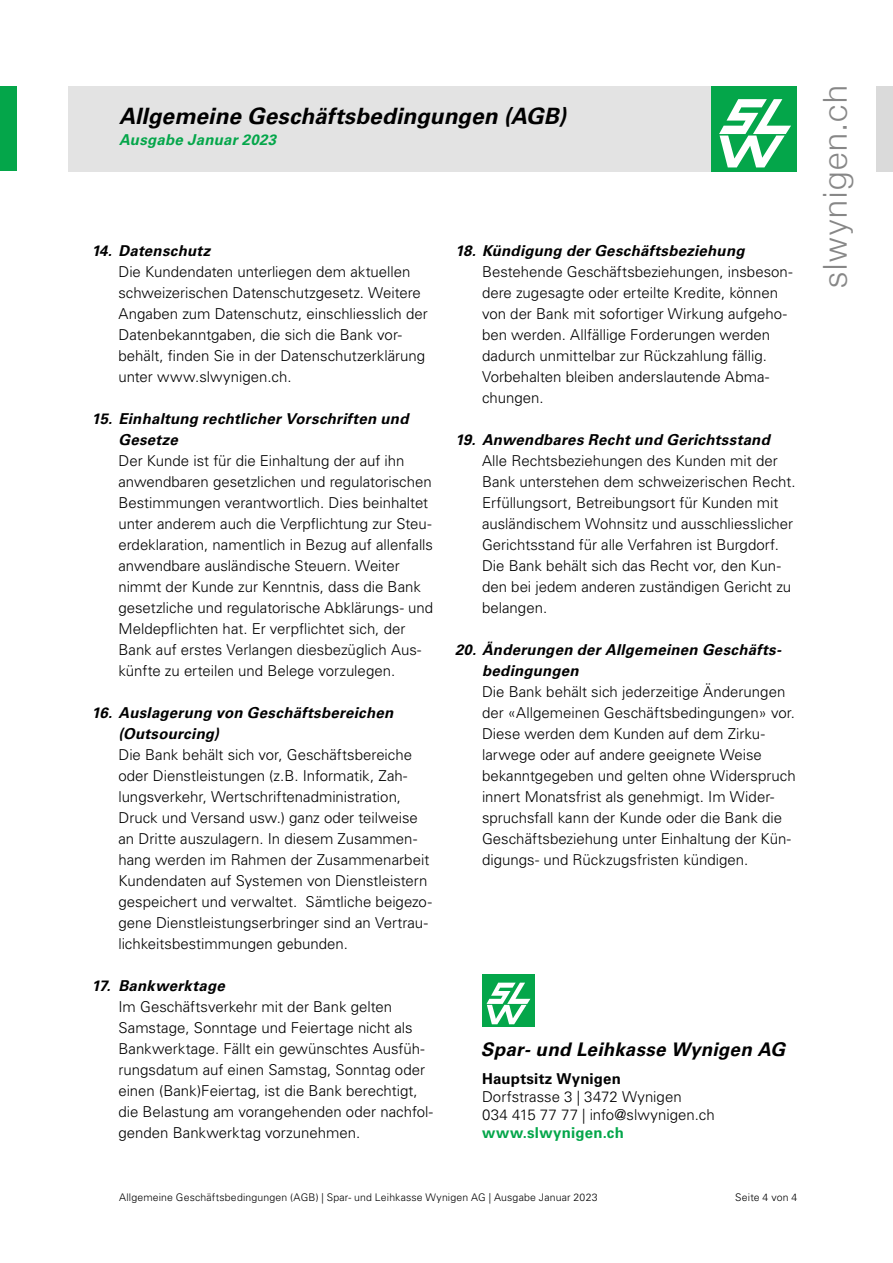
<style>
.page{position:relative;width:893px;height:1263px;background:#fff}
.page>*{position:absolute;margin:0;border:0;box-sizing:border-box;transform-origin:0 0}
.t1{font:300 33px "Helvetica Neue";letter-spacing:.06em;color:#878787}
.t2{font:italic 700 22.5px "Univers LT Pro 65";letter-spacing:.005em;color:#000}
.t3{font:italic 700 18.75px "Univers LT Pro 65";letter-spacing:.015em;color:#000}
.t4{font:300 15px/21px "Univers LT Pro 45";color:#000}
.t5{font:italic 700 15px/21px "Univers LT Pro 65";letter-spacing:.015em;color:#000}
.t6{font:italic 700 15px "Univers LT Pro 65";letter-spacing:.015em;color:#04a64a}
.t7{font:700 15px "Univers LT Pro 65";letter-spacing:.015em;color:#000}
.t8{font:700 15px "Univers LT Pro 65";letter-spacing:.015em;color:#04a64a}
.t9{font:300 10.5px "Univers LT Pro 45";letter-spacing:.015em;color:#000}
</style>
<div class="page">
<div style="left:0;top:86px;width:17px;height:85px;background:#04a64a"></div>
<div style="left:68px;top:86px;width:644px;height:85px;background:#e3e3e3"></div>
<div style="left:876px;top:86px;width:17px;height:85px;background:#dadada"></div>
<div style="left:712px;top:86px;width:85px;height:85px;background:#04a64a"></div>
<svg style="left:719px;top:99px;width:72px;height:68px"></svg>
<div style="left:482px;top:974px;width:52px;height:53px;background:#04a64a"></div>
<svg style="left:486px;top:983px;width:44px;height:41px"></svg>
<h2 class="t2" style="left:119px;top:100px;width:448px">Allgemeine Geschäftsbedingungen (AGB)</h2>
<p class="t6" style="left:119px;top:129px;width:158px">Ausgabe Januar 2023</p>
<p class="t5" style="left:91px;top:240px;width:120px">14. Datenschutz</p>
<p class="t4" style="left:118px;top:261px;width:311px">Die Kundendaten unterliegen dem aktuellen schweizerischen Datenschutzgesetz. Weitere Angaben zum Datenschutz, einschliesslich der Datenbekanntgaben, die sich die Bank vor&shy;behält, finden Sie in der Datenschutzerklärung unter www.slwynigen.ch.</p>
<p class="t5" style="left:118px;top:408px;width:292px;text-indent:-27px">15. Einhaltung rechtlicher Vorschriften und<br>Gesetze</p>
<p class="t4" style="left:118px;top:450px;width:316px">Der Kunde ist für die Einhaltung der auf ihn anwendbaren gesetzlichen und regulatorischen Bestimmungen verantwortlich. Dies beinhaltet unter anderem auch die Verpflichtung zur Steu&shy;erdeklaration, namentlich in Bezug auf allenfalls anwendbare ausländische Steuern. Weiter nimmt der Kunde zur Kenntnis, dass die Bank gesetzliche und regulatorische Abklärungs- und Meldepflichten hat. Er verpflichtet sich, der Bank auf erstes Verlangen diesbezüglich Aus&shy;künfte zu erteilen und Belege vorzulegen.</p>
<p class="t5" style="left:118px;top:702px;width:276px;text-indent:-27px">16. Auslagerung von Geschäftsbereichen (Outsourcing)</p>
<p class="t4" style="left:118px;top:744px;width:315px">Die Bank behält sich vor, Geschäftsbereiche oder Dienstleistungen (z.B. Informatik, Zah&shy;lungsverkehr, Wertschriftenadministration, Druck und Versand usw.) ganz oder teilweise an Dritte auszulagern. In diesem Zusammen&shy;hang werden im Rahmen der Zusammenarbeit Kundendaten auf Systemen von Dienstleistern gespeichert und verwaltet. Sämtliche beigezo&shy;gene Dienstleistungserbringer sind an Vertrau&shy;lichkeitsbestimmungen gebunden.</p>
<p class="t5" style="left:91px;top:975px;width:135px">17. Bankwerktage</p>
<p class="t4" style="left:118px;top:996px;width:316px">Im Geschäftsverkehr mit der Bank gelten Samstage, Sonntage und Feiertage nicht als Bankwerktage. Fällt ein gewünschtes Ausfüh&shy;rungsdatum auf einen Samstag, Sonntag oder einen (Bank)Feiertag, ist die Bank berechtigt, die Belastung am vorangehenden oder nachfol&shy;genden Bankwerktag vorzunehmen.</p>
<p class="t5" style="left:455px;top:240px;width:291px">18. Kündigung der Geschäftsbeziehung</p>
<p class="t4" style="left:482px;top:261px;width:312px">Bestehende Geschäftsbeziehungen, insbeson&shy;dere zugesagte oder erteilte Kredite, können von der Bank mit sofortiger Wirkung aufgeho&shy;ben werden. Allfällige Forderungen werden dadurch unmittelbar zur Rückzahlung fällig.<br>Vorbehalten bleiben anderslautende Abma&shy;chungen.</p>
<p class="t5" style="left:455px;top:429px;width:316px">19. Anwendbares Recht und Gerichtsstand</p>
<p class="t4" style="left:482px;top:450px;width:315px">Alle Rechtsbeziehungen des Kunden mit der Bank unterstehen dem schweizerischen Recht.<br>Erfüllungsort, Betreibungsort für Kunden mit ausländischem Wohnsitz und ausschliesslicher Gerichtsstand für alle Verfahren ist Burgdorf.<br>Die Bank behält sich das Recht vor, den Kun&shy;den bei jedem anderen zuständigen Gericht zu belangen.</p>
<p class="t5" style="left:482px;top:639px;width:301px;text-indent:-27px">20. Änderungen der Allgemeinen Geschäfts&shy;bedingungen</p>
<p class="t4" style="left:482px;top:681px;width:315px">Die Bank behält sich jederzeitige Änderungen der «Allgemeinen Geschäftsbedingungen» vor.<br>Diese werden dem Kunden auf dem Zirku&shy;larwege oder auf andere geeignete Weise bekanntgegeben und gelten ohne Widerspruch innert Monatsfrist als genehmigt. Im Wider&shy;spruchsfall kann der Kunde oder die Bank die Geschäftsbeziehung unter Einhaltung der Kün&shy;digungs- und Rückzugsfristen kündigen.</p>
<p class="t3" style="left:481px;top:1036px;width:306px">Spar- und Leihkasse Wynigen AG</p>
<p class="t7" style="left:482px;top:1068px;width:141px">Hauptsitz Wynigen</p>
<p class="t4" style="left:482px;top:1087px;width:234px;line-height:18px">Dorfstrasse 3 | 3472 Wynigen<br>034 415 77 77 | info@slwynigen.ch</p>
<p class="t8" style="left:482px;top:1122px;width:143px">www.slwynigen.ch</p>
<p class="t9" style="left:119px;top:1191px;width:480px">Allgemeine Geschäftsbedingungen (AGB) | Spar- und Leihkasse Wynigen AG | Ausgabe Januar 2023</p>
<p class="t9" style="left:735px;top:1191px;width:64px">Seite 4 von 4</p>
<h1 class="t1" style="left:808px;top:288px;width:205px;rotate:-90deg">slwynigen.ch</h1>
</div>
